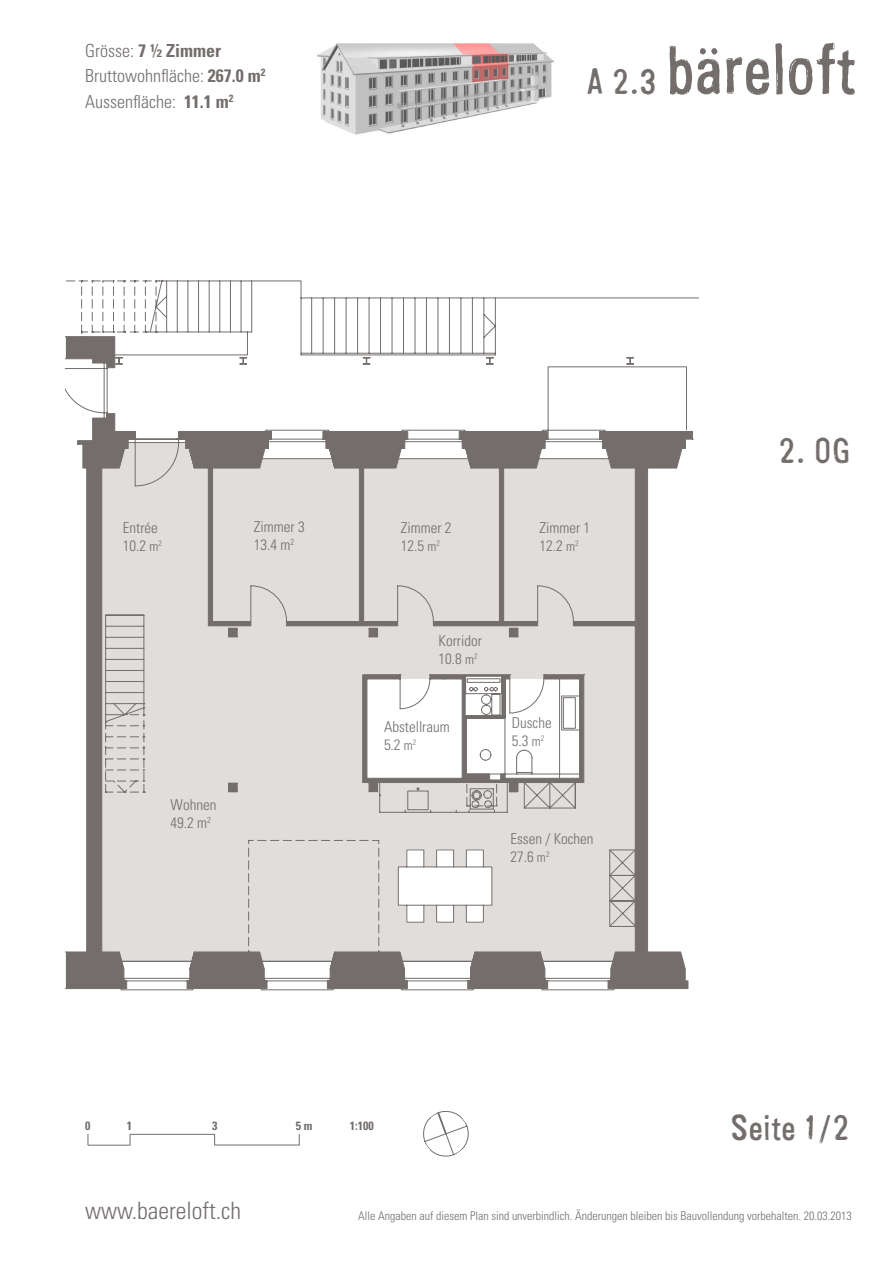
<style>
.page{position:relative;width:893px;height:1263px;background:#fff}
.page>*{position:absolute;margin:0;border:0;box-sizing:border-box;transform-origin:0 0}
.t1{font:72px "Cartonnage OT";color:#736e6c}
.t2{font:36px "Cartonnage OT";color:#736e6c}
.t3{font:300 condensed 24px "Univers";color:#736e6c}
.t4{font:300 condensed 18px/25.5px "Univers";color:#736e6c}
.t5{font:300 condensed 15px/18px "Univers";color:#726d6c}
.t6{font:300 condensed 12px "Univers";color:#736e6c}
.t7{font:700 condensed 12px "Univers";color:#736e6c}
.s1{font-weight:700}
.s2{font-size:36px}
.s3{font-size:13.5px}
</style>
<div class="page">
<img style="left:317px;top:43px;width:237px;height:92px">
<svg style="left:66px;top:281px;width:633px;height:709px"></svg>
<svg style="left:66px;top:336px;width:627px;height:653px"></svg>
<svg style="left:248px;top:782px;width:388px;height:170px;background:#dfdbd8"></svg>
<svg style="left:423px;top:1111px;width:46px;height:46px"></svg>
<hr style="left:88px;top:1145px;width:42px;height:1px;background:#736e6c">
<hr style="left:130px;top:1134px;width:85px;height:1px;background:#736e6c">
<hr style="left:214px;top:1145px;width:85px;height:1px;background:#736e6c">
<p class="t4" style="left:85px;top:37px;width:182px">Grösse: <span class="s1">7 ½ Zimmer<br></span>Bruttowohnfläche: <span class="s1">267.0 m</span><sup>2<br></sup>Aussenfläche: <span class="s1">11.1 m</span><sup>2</sup></p>
<h1 class="t1" style="left:587px;top:23px;width:271px"><span class="s2">A 2.3</span> bäreloft</h1>
<p class="t5" style="left:123px;top:518px;width:41px">Entrée<br>10.2 <span class="s3">m</span><sup>2</sup></p>
<p class="t5" style="left:254px;top:517px;width:52px">Zimmer 3<br>13.4 m<sup>2</sup></p>
<p class="t5" style="left:171px;top:795px;width:47px">Wohnen<br>49.2 m<sup>2</sup></p>
<p class="t5" style="left:401px;top:518px;width:52px">Zimmer 2<br>12.5 <span class="s3">m</span><sup>2</sup></p>
<p class="t5" style="left:439px;top:631px;width:45px">Korridor<br>10.8 <span class="s3">m</span><sup>2</sup></p>
<p class="t5" style="left:539px;top:518px;width:52px">Zimmer 1<br>12.2 <span class="s3">m</span><sup>2</sup></p>
<p class="t5" style="left:384px;top:717px;width:67px">Abstellraum<br>5.2 <span class="s3">m</span><sup>2</sup></p>
<p class="t5" style="left:512px;top:713px;width:41px">Dusche<br>5.3 <span class="s3">m</span><sup>2</sup></p>
<p class="t5" style="left:510px;top:829px;width:85px">Essen / Kochen<br>27.6 <span class="s3">m</span><sup>2</sup></p>
<p class="t7" style="left:85px;top:1118px;width:7px">0</p>
<p class="t7" style="left:127px;top:1118px;width:7px">1</p>
<p class="t7" style="left:212px;top:1118px;width:7px">3</p>
<p class="t7" style="left:296px;top:1118px;width:18px">5 m</p>
<p class="t7" style="left:350px;top:1118px;width:25px">1:100</p>
<h2 class="t2" style="left:778px;top:427px;width:73px">2. OG</h2>
<h2 class="t2" style="left:730px;top:1104px;width:122px">Seite 1/2</h2>
<h3 class="t3" style="left:85px;top:1196px;width:158px">www.baereloft.ch</h3>
<p class="t6" style="left:358px;top:1209px;width:495px">Alle Angaben auf diesem Plan sind unverbindlich. Änderungen bleiben bis Bauvollendung vorbehalten. 20.03.2013</p>
</div>
